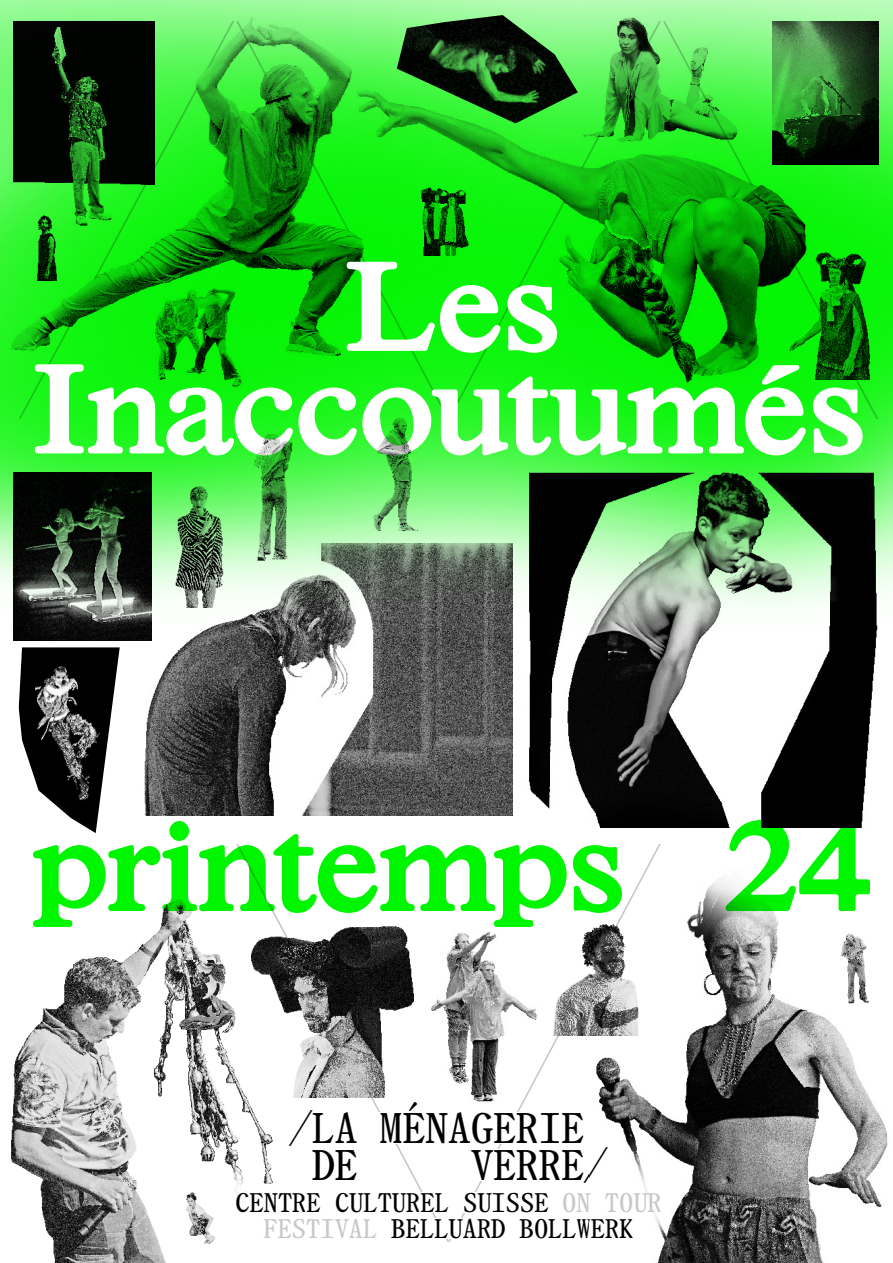
<style>
.page{position:relative;width:893px;height:1263px;background:#fff}
.page>*{position:absolute;margin:0;border:0;box-sizing:border-box;transform-origin:0 0}
.t1{font:500 119.85px/102.6px "Nouveau Roman";color:#fff;text-align:center}
.t2{font:500 119.85px "Nouveau Roman";letter-spacing:-.005em;color:#00f500}
.t3{font:42.75px/36.9px "takt variable";color:#000}
.t4{font:26.85px/25.3px "takt variable";color:#000;text-align:center}
.s1{color:#c8c8c8}
</style>
<div class="page">
<svg style="left:236px;top:844px;width:212px;height:398px"></svg>
<div style="left:396px;top:1193px;width:106px;height:20px;background:#fff"></div>
<div style="left:361px;top:1112px;width:175px;height:32px;background:#fff"></div>
<div style="left:396px;top:1218px;width:106px;height:20px;background:#fff"></div>
<img style="left:19px;top:719px;width:92px;height:114px">
<img style="left:553px;top:931px;width:37px;height:104px">
<img style="left:278px;top:926px;width:138px;height:171px">
<img style="left:428px;top:927px;width:114px;height:178px">
<img style="left:590px;top:844px;width:298px;height:419px">
<img style="left:11px;top:894px;width:267px;height:369px">
<img style="left:144px;top:719px;width:368px;height:96px">
<img style="left:529px;top:719px;width:341px;height:109px">
<img style="left:0;top:0;width:893px;height:719px">
<img style="left:252px;top:431px;width:43px;height:130px">
<img style="left:371px;top:416px;width:49px;height:117px">
<p class="t1" style="left:32px;top:259px;width:836px">Les<br>Inaccoutumés</p>
<h1 class="t2" style="left:32px;top:813px;width:841px">printemps 24</h1>
<p class="t3" style="left:312px;top:1106px;width:274px;text-indent:-23px">/LA MÉNAGERIE<br>DE</p>
<p class="t3" style="left:471px;top:1143px;width:138px">VERRE/</p>
<p class="t4" style="left:235px;top:1188px;width:428px">CENTRE CULTUREL SUISSE <span class="s1">ON TOUR<br>FESTIVAL</span> BELLUARD BOLLWERK</p>
</div>
